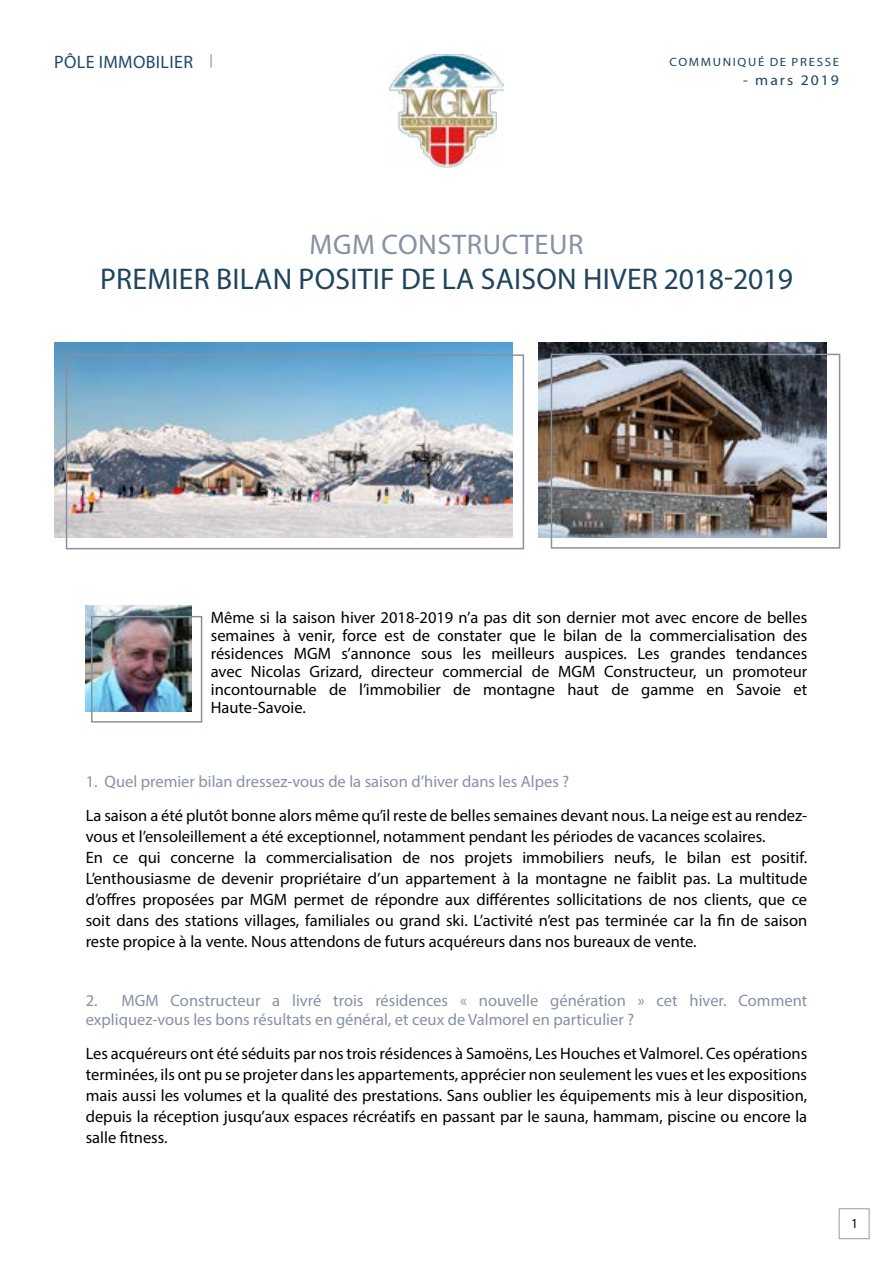
<style>
.page{position:relative;width:893px;height:1263px;background:#fff}
.page>*{position:absolute;margin:0;border:0;box-sizing:border-box;transform-origin:0 0}
.t1{font:30px "Myriad Pro";letter-spacing:.01em;color:#1f445d}
.t2{font:28.5px "Myriad Pro";letter-spacing:.02em;color:#8791a4}
.t3{font:18px "Myriad Pro";letter-spacing:.02em;color:#1f4a6e}
.t4{font:16.5px/21px "Myriad Pro";color:#000;text-align:justify}
.t5{font:16.5px/19.5px "Myriad Pro";color:#8791a4}
.t6{font:14.7px "Myriad Pro";letter-spacing:.13em;color:#1f445d;scale:1.07 1}
.t7{font:13.5px "Myriad Pro";color:#000}
.t8{font:12px "Myriad Pro";letter-spacing:.13em;color:#1f445d;scale:1.07 1}
</style>
<div class="page">
<div style="left:839px;top:1208px;width:30px;height:31px;border:1px solid #9d9d9c"></div>
<img style="left:389px;top:54px;width:115px;height:113px">
<img style="left:54px;top:343px;width:458px;height:195px">
<div style="left:66px;top:354px;width:458px;height:195px;border:2px solid #8791a4"></div>
<img style="left:538px;top:343px;width:288px;height:195px">
<div style="left:551px;top:354px;width:289px;height:195px;border:2px solid #8791a4"></div>
<img style="left:86px;top:605px;width:106px;height:106px">
<div style="left:91px;top:616px;width:111px;height:106px;border:2px solid #8791a4"></div>
<svg style="left:210px;top:54px;width:2px;height:14px"></svg>
<p class="t3" style="left:54px;top:50px;width:140px">PÔLE IMMOBILIER</p>
<p class="t8" style="left:669px;top:54px;width:160px">COMMUNIQUÉ DE PRESSE</p>
<p class="t6" style="left:743px;top:71px;width:91px">- mars 2019</p>
<h2 class="t2" style="left:310px;top:227px;width:275px">MGM CONSTRUCTEUR</h2>
<h1 class="t1" style="left:100px;top:260px;width:695px">PREMIER BILAN POSITIF DE LA SAISON HIVER 2018-2019</h1>
<p class="t4" style="left:211px;top:609px;width:598px;line-height:18px">Même si la saison hiver 2018-2019 n’a pas dit son dernier mot avec encore de belles semaines à venir, force est de constater que le bilan de la commercialisation des résidences MGM s’annonce sous les meilleurs auspices. Les grandes tendances avec Nicolas Grizard, directeur commercial de MGM Constructeur, un promoteur incontournable de l’immobilier de montagne haut de gamme en Savoie et Haute-Savoie.</p>
<p class="t5" style="left:86px;top:772px;width:485px">1. Quel premier bilan dressez-vous de la saison d’hiver dans les Alpes ?</p>
<p class="t4" style="left:86px;top:805px;width:723px;text-align:left">La saison a été plutôt bonne alors même qu’il reste de belles semaines devant nous. La neige est au rendez&shy;vous et l’ensoleillement a été exceptionnel, notamment pendant les périodes de vacances scolaires.<br>En ce qui concerne la commercialisation de nos projets immobiliers neufs, le bilan est positif.<br>L’enthousiasme de devenir propriétaire d’un appartement à la montagne ne faiblit pas. La multitude d’offres proposées par MGM permet de répondre aux différentes sollicitations de nos clients, que ce soit dans des stations villages, familiales ou grand ski. L’activité n’est pas terminée car la fin de saison reste propice à la vente. Nous attendons de futurs acquéreurs dans nos bureaux de vente.</p>
<p class="t5" style="left:86px;top:990px;width:723px">2. MGM Constructeur a livré trois résidences « nouvelle génération » cet hiver. Comment expliquez-vous les bons résultats en général, et ceux de Valmorel en particulier ?</p>
<p class="t4" style="left:86px;top:1043px;width:723px">Les acquéreurs ont été séduits par nos trois résidences à Samoëns, Les Houches et Valmorel. Ces opérations terminées, ils ont pu se projeter dans les appartements, apprécier non seulement les vues et les expositions mais aussi les volumes et la qualité des prestations. Sans oublier les équipements mis à leur disposition, depuis la réception jusqu’aux espaces récréatifs en passant par le sauna, hammam, piscine ou encore la salle fitness.</p>
<p class="t7" style="left:851px;top:1215px;width:8px">1</p>
</div>
